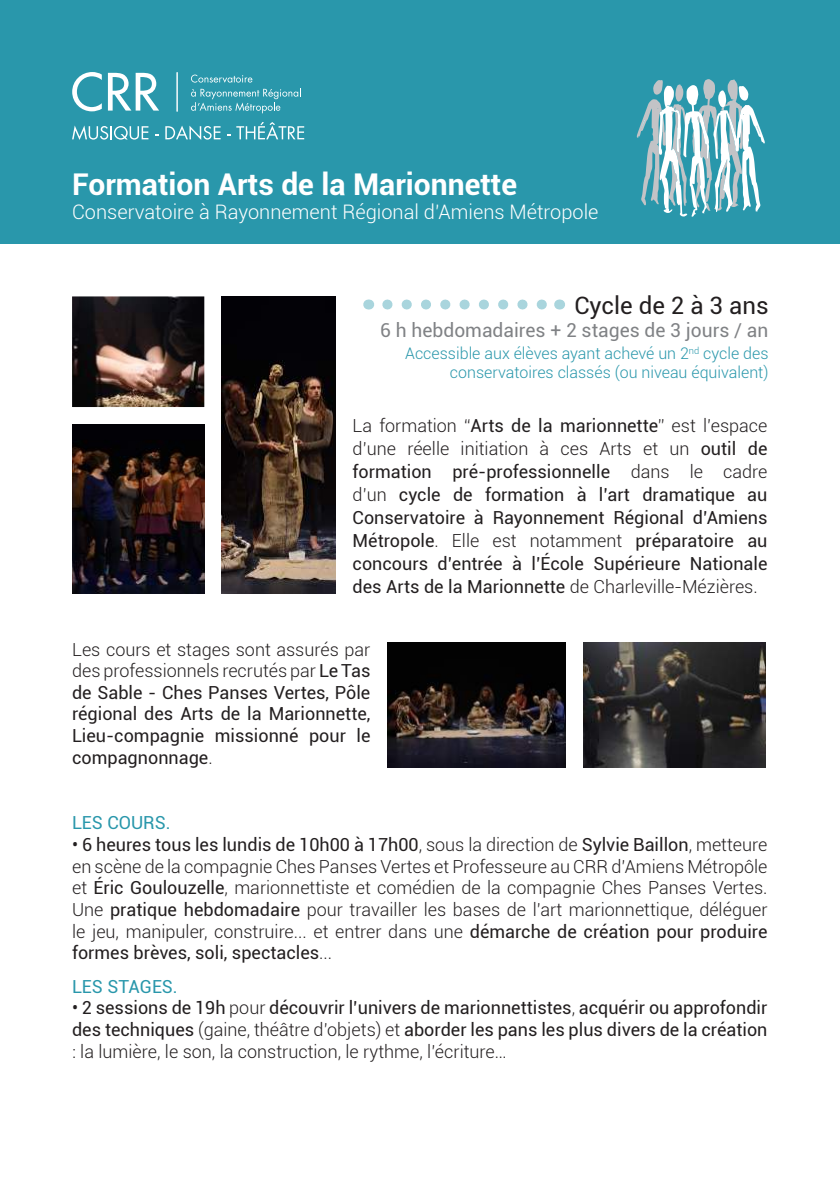
<style>
.page{position:relative;width:840px;height:1191px;background:#fff}
.page>*{position:absolute;margin:0;border:0;box-sizing:border-box;transform-origin:0 0}
.t1{font:700 30px "Roboto";color:#fff}
.t2{font:24px "Roboto";color:#231f20}
.t3{font:300 20px "Roboto";color:#fff}
.t4{font:19.2px "Roboto";color:#808285}
.t5{font:18px/23px "Roboto";color:#231f20;text-align:justify}
.t6{font:300 18px/21.6px "Roboto";color:#231f20;text-align:justify}
.t7{font:18px "Roboto";color:#2997ab}
.t8{font:300 16px/19.2px "Roboto";color:#2997ab;text-align:right}
.s1{font-weight:300}
.s2{font-weight:400}
</style>
<div class="page">
<img style="left:72px;top:424px;width:132px;height:169px">
<img style="left:221px;top:296px;width:114px;height:297px">
<svg style="left:387px;top:299px;width:160px;height:10px"></svg>
<img style="left:583px;top:642px;width:181px;height:125px">
<img style="left:387px;top:642px;width:178px;height:125px">
<div style="left:0;top:0;width:839px;height:244px;background:#2997ab"></div>
<svg style="left:636px;top:79px;width:128px;height:138px"></svg>
<svg style="left:72px;top:125px;width:76px;height:15px"></svg>
<svg style="left:165px;top:126px;width:55px;height:14px"></svg>
<svg style="left:236px;top:122px;width:68px;height:17px"></svg>
<svg style="left:72px;top:72px;width:30px;height:39px"></svg>
<svg style="left:108px;top:73px;width:51px;height:38px"></svg>
<hr style="left:176px;top:72px;width:2px;height:40px;background:#fff">
<svg style="left:191px;top:75px;width:108px;height:38px"></svg>
<img style="left:72px;top:296px;width:132px;height:111px">
<h1 class="t1" style="left:72px;top:163px;width:446px">Formation Arts de la Marionnette</h1>
<p class="t3" style="left:72px;top:198px;width:527px">Conservatoire à Rayonnement Régional d’Amiens Métropole</p>
<h2 class="t2" style="left:574px;top:289px;width:195px">Cycle de 2 à 3 ans</h2>
<p class="t4" style="left:380px;top:317px;width:389px">6 h hebdomadaires + 2 stages de 3 jours / an</p>
<p class="t8" style="left:405px;top:343px;width:364px">Accessible aux élèves ayant achevé un 2<sup>nd</sup> cycle des conservatoires classés (ou niveau équivalent)</p>
<p class="t5" style="left:352px;top:414px;width:416px"><span class="s1">La formation “</span>Arts de la marionnette<span class="s1">” est l’espace d’une réelle initiation à ces Arts et un</span> outil de formation pré-professionnelle <span class="s1">dans le cadre d’un</span> cycle de formation à l’art dramatique au Conservatoire à Rayonnement Régional d’Amiens Métropole<span class="s1">. Elle est notamment</span> préparatoire au concours d’entrée à l’École Supérieure Nationale des Arts de la Marionnette <span class="s1">de Charleville-Mézières.</span></p>
<p class="t5" style="left:72px;top:637px;width:300px;line-height:21.6px"><span class="s1">Les cours et stages sont assurés par des professionnels recrutés par</span> Le Tas de Sable - Ches Panses Vertes, Pôle régional des Arts de la Marionnette, Lieu-compagnie missionné pour le compagnonnage<span class="s1">.</span></p>
<p class="t7" style="left:72px;top:810px;width:100px">LES COURS.</p>
<p class="t6" style="left:72px;top:833px;width:696px"><span class="s2">• 6 heures tous les lundis de 10h00 à 17h00</span>, sous la direction de <span class="s2">Sylvie Baillon</span>, metteure en scène de la compagnie Ches Panses Vertes et Professeure au CRR d’Amiens Métropôle et <span class="s2">Éric Goulouzelle</span>, marionnettiste et comédien de la compagnie Ches Panses Vertes.<br>Une <span class="s2">pratique hebdomadaire</span> pour travailler les bases de l’art marionnettique, déléguer le jeu, manipuler, construire... et entrer dans une <span class="s2">démarche de création pour produire formes brèves, soli, spectacles</span>...</p>
<p class="t7" style="left:72px;top:973px;width:107px">LES STAGES.</p>
<p class="t5" style="left:72px;top:996px;width:696px;line-height:21.6px">• 2 sessions de 19h <span class="s1">pour</span> découvrir l’univers de marionnettistes<span class="s1">,</span> acquérir ou approfondir des techniques <span class="s1">(gaine, théâtre d’objets) et</span> aborder les pans les plus divers de la création <span class="s1">: la lumière, le son, la construction, le rythme, l’écriture…</span></p>
</div>
